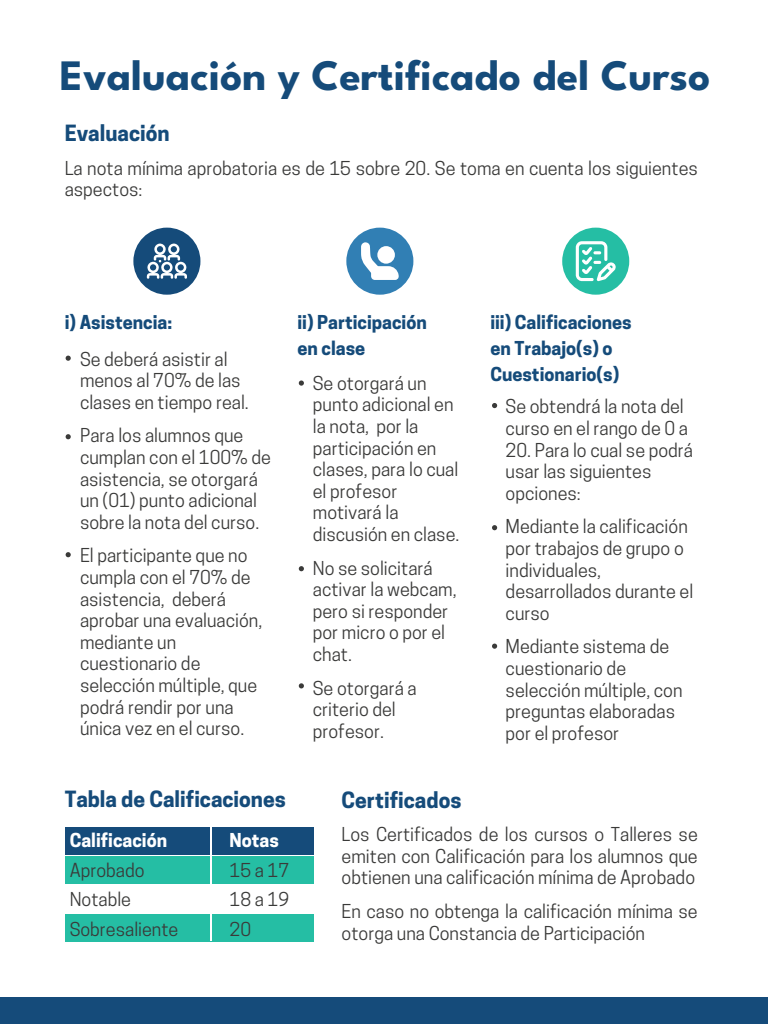
<style>
.page{position:relative;width:768px;height:1024px;background:#fff}
.page>*{position:absolute;margin:0;border:0;box-sizing:border-box;transform-origin:0 0}
.t1{font:700 43.3px "League Spartan";color:#154b7a}
.t2{font:700 21px "Cooper Hewitt";color:#154b7a}
.t3{font:18px/21.6px "Cooper Hewitt";color:#3a3a39}
.t4{font:700 18px/26px "Cooper Hewitt";color:#154b7a}
.t5{font:700 18px "Cooper Hewitt";color:#fff}
</style>
<div class="page">
<div style="left:133px;top:228px;width:67px;height:67px;background:#154b7a;border-radius:50%"></div>
<div style="left:346px;top:228px;width:67px;height:67px;background:#317fb4;border-radius:50%"></div>
<div style="left:562px;top:228px;width:67px;height:67px;background:#25bea4;border-radius:50%"></div>
<svg style="left:361px;top:242px;width:38px;height:38px"></svg>
<div style="left:377px;top:246px;width:18px;height:18px;background:#fff;border-radius:50%"></div>
<svg style="left:576px;top:241px;width:40px;height:40px"></svg>
<svg style="left:147px;top:243px;width:40px;height:36px"></svg>
<svg style="left:66px;top:356px;width:5px;height:5px"></svg>
<svg style="left:66px;top:552px;width:5px;height:5px"></svg>
<svg style="left:66px;top:434px;width:5px;height:5px"></svg>
<svg style="left:299px;top:380px;width:5px;height:6px"></svg>
<svg style="left:299px;top:566px;width:5px;height:5px"></svg>
<svg style="left:299px;top:683px;width:5px;height:5px"></svg>
<svg style="left:492px;top:403px;width:5px;height:5px"></svg>
<svg style="left:492px;top:525px;width:5px;height:5px"></svg>
<svg style="left:492px;top:644px;width:5px;height:5px"></svg>
<div style="left:65px;top:827px;width:249px;height:28px;background:#154b7a"></div>
<div style="left:65px;top:856px;width:249px;height:27px;background:#25bea4"></div>
<div style="left:65px;top:914px;width:249px;height:27px;background:#25bea4"></div>
<hr style="left:210px;top:827px;width:1px;height:114px;background:#fff">
<div style="left:0;top:997px;width:768px;height:27px;background:#154b7a"></div>
<h1 class="t1" style="left:60px;top:41px;width:652px">Evaluación y Certificado del Curso</h1>
<p class="t2" style="left:65px;top:121px;width:106px">Evaluación</p>
<p class="t3" style="left:65px;top:157px;width:635px">La nota mínima aprobatoria es de 15 sobre 20. Se toma en cuenta los siguientes aspectos:</p>
<p class="t4" style="left:65px;top:309px;width:109px">i) Asistencia:</p>
<p class="t3" style="left:80px;top:348px;width:170px">Se deberá asistir al menos al 70% de las clases en tiempo real.</p>
<p class="t3" style="left:80px;top:425px;width:192px">Para los alumnos que cumplan con el 100% de asistencia, se otorgará un (01) punto adicional sobre la nota del curso.</p>
<p class="t3" style="left:80px;top:545px;width:184px">El participante que no cumpla con el 70% de asistencia, deberá aprobar una evaluación, mediante un cuestionario de selección múltiple, que podrá rendir por una única vez en el curso.</p>
<p class="t4" style="left:298px;top:310px;width:131px">ii) Participación en clase</p>
<p class="t3" style="left:313px;top:372px;width:148px">Se otorgará un punto adicional en la nota, por la participación en clases, para lo cual el profesor motivará la discusión en clase.</p>
<p class="t3" style="left:313px;top:557px;width:145px">No se solicitará activar la webcam, pero si responder por micro o por el chat.</p>
<p class="t3" style="left:313px;top:677px;width:105px">Se otorgará a criterio del profesor.</p>
<p class="t4" style="left:490px;top:310px;width:143px">iii) Calificaciones en Trabajo(s) o<br>Cuestionario(s)</p>
<p class="t3" style="left:506px;top:396px;width:184px">Se obtendrá la nota del curso en el rango de 0 a</p>
<p class="t3" style="left:506px;top:439px;width:189px">20. Para lo cual se podrá usar las siguientes opciones:</p>
<p class="t3" style="left:506px;top:516px;width:189px">Mediante la calificación por trabajos de grupo o individuales, desarrollados durante el curso</p>
<p class="t3" style="left:506px;top:636px;width:178px">Mediante sistema de cuestionario de selección múltiple, con preguntas elaboradas por el profesor</p>
<p class="t2" style="left:65px;top:787px;width:223px">Tabla de Calificaciones</p>
<p class="t5" style="left:70px;top:830px;width:99px">Calificación</p>
<p class="t3" style="left:70px;top:855px;width:110px;line-height:29.6px">Aprobado<br>Notable<br>Sobresaliente</p>
<p class="t5" style="left:230px;top:830px;width:51px">Notas</p>
<p class="t3" style="left:230px;top:855px;width:61px;line-height:29.6px;text-align:justify">15 a 17<br>18 a 19<br>20</p>
<p class="t2" style="left:342px;top:787px;width:121px">Certificados</p>
<p class="t3" style="left:342px;top:824px;width:358px;text-align:justify">Los Certificados de los cursos o Talleres se emiten con Calificación para los alumnos que obtienen una calificación mínima de Aprobado</p>
<p class="t3" style="left:342px;top:900px;width:358px">En caso no obtenga la calificación mínima se otorga una Constancia de Participación</p>
</div>
